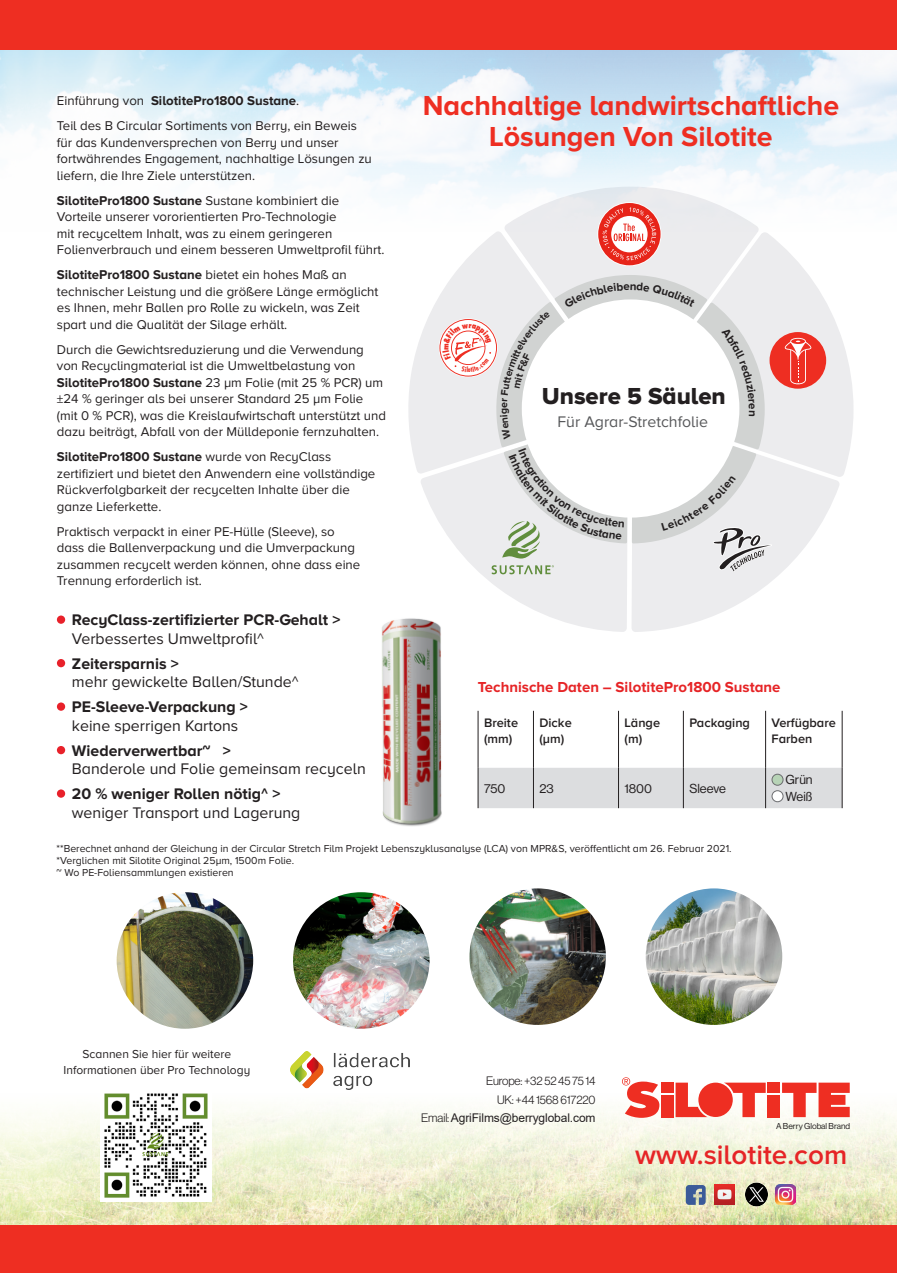
<style>
.page{position:relative;width:897px;height:1273px;background:#fff}
.page>*{position:absolute;margin:0;border:0;box-sizing:border-box;transform-origin:0 0}
.t1{font:700 28.5px/31.2px "Proxima Nova A";color:#ee2e22;text-align:center}
.t2{font:600 27.75px "Proxima Nova A";color:#e62426}
.t3{font:24px "Proxima Nova A Extrabld";color:#231f20}
.t4{font:15.9px/18.6px "Proxima Nova A";color:#231f20}
.t5{font:700 15.9px/18.6px "Proxima Nova A";color:#231f20}
.t6{font:15.9px "Proxima Nova A";color:#57585a}
.t7{font:700 15px "Proxima Nova A";color:#e62426}
.t8{font:13.2px/16.5px "Proxima Nova A";color:#231f20}
.t9{font:700 13.2px "Proxima Nova A";color:#231f20}
.t10{font:600 12.75px/16.5px "Proxima Nova A";color:#231f20}
.t11{font:12.75px "N Haas Grotesk DS Pro 55 Rg";color:#231f20}
.t12{font:12px/18.5px "N Haas Grotesk DS Pro 45 Lt";letter-spacing:-.01em;color:#231f20;text-align:right}
.t13{font:12px/16.5px "Proxima Nova A";color:#231f20;text-align:center}
.t14{font:10.5px "Proxima Nova A";color:#231f20}
.t15{font:8.4px "N Haas Grotesk DS Pro 55 Rg";color:#231f20}
.s1{font-weight:400}
.s2{font-weight:700}
.s3{font-family:"Arial"}
</style>
<div class="page">
<img style="left:0;top:892px;width:897px;height:333px">
<img style="left:0;top:50px;width:897px;height:427px">
<div style="left:0;top:0;width:897px;height:50px;background:#ee2e22"></div>
<div style="left:0;top:1225px;width:897px;height:48px;background:#ee2e22"></div>
<svg style="left:598px;top:203px;width:62px;height:62px"></svg>
<img style="left:382px;top:618px;width:60px;height:208px">
<img style="left:775px;top:1185px;width:20px;height:20px">
<svg style="left:686px;top:1185px;width:19px;height:20px"></svg>
<img style="left:714px;top:1185px;width:21px;height:20px">
<img style="left:100px;top:1090px;width:111px;height:111px">
<img style="left:117px;top:892px;width:136px;height:137px;border-radius:68px">
<img style="left:469px;top:888px;width:137px;height:137px;border-radius:68px">
<img style="left:646px;top:888px;width:136px;height:137px;border-radius:68px">
<img style="left:293px;top:892px;width:136px;height:137px;border-radius:68px">
<div style="left:767px;top:1083px;width:13px;height:10px;background:#ee2e22"></div>
<div style="left:767px;top:1095px;width:13px;height:22px;background:#ee2e22"></div>
<div style="left:661px;top:1083px;width:12px;height:10px;background:#ee2e22"></div>
<div style="left:661px;top:1095px;width:12px;height:22px;background:#ee2e22"></div>
<svg style="left:724px;top:1083px;width:42px;height:34px"></svg>
<svg style="left:675px;top:1083px;width:32px;height:34px"></svg>
<div style="left:698px;top:1083px;width:35px;height:34px;background:#ee2e22;border-radius:50%"></div>
<svg style="left:782px;top:1083px;width:68px;height:34px"></svg>
<svg style="left:622px;top:1077px;width:37px;height:41px"></svg>
<div style="left:479px;top:768px;width:363px;height:40px;background:#dcdddf"></div>
<hr style="left:478px;top:711px;width:1px;height:57px;background:#231f20">
<hr style="left:533px;top:711px;width:1px;height:57px;background:#231f20">
<hr style="left:618px;top:711px;width:1px;height:57px;background:#231f20">
<hr style="left:683px;top:711px;width:1px;height:57px;background:#231f20">
<hr style="left:478px;top:768px;width:1px;height:40px;background:#231f20">
<hr style="left:533px;top:768px;width:1px;height:40px;background:#231f20">
<hr style="left:618px;top:768px;width:1px;height:40px;background:#231f20">
<hr style="left:683px;top:768px;width:1px;height:40px;background:#231f20">
<hr style="left:765px;top:711px;width:1px;height:57px;background:#231f20">
<hr style="left:765px;top:768px;width:1px;height:40px;background:#231f20">
<hr style="left:842px;top:711px;width:1px;height:57px;background:#231f20">
<hr style="left:842px;top:768px;width:1px;height:40px;background:#231f20">
<div style="left:772px;top:774px;width:11px;height:11px;background:#b7d3b6;border-radius:50%"></div>
<div style="left:771px;top:774px;width:12px;height:12px;border:1px solid #6c6d70;border-radius:50%"></div>
<div style="left:772px;top:791px;width:11px;height:11px;background:#fff;border-radius:50%"></div>
<div style="left:771px;top:790px;width:12px;height:12px;border:1px solid #6c6d70;border-radius:50%"></div>
<div style="left:57px;top:615px;width:8px;height:9px;background:#e8212a;border-radius:50%"></div>
<div style="left:57px;top:659px;width:8px;height:8px;background:#e8212a;border-radius:50%"></div>
<div style="left:57px;top:702px;width:8px;height:9px;background:#e8212a;border-radius:50%"></div>
<div style="left:57px;top:746px;width:8px;height:8px;background:#e8212a;border-radius:50%"></div>
<div style="left:57px;top:789px;width:8px;height:9px;background:#e8212a;border-radius:50%"></div>
<img style="left:744px;top:1182px;width:25px;height:25px">
<img style="left:290px;top:1051px;width:119px;height:38px">
<svg style="left:420px;top:275px;width:419px;height:357px"></svg>
<p class="t9" style="left:57px;top:93px;width:244px"><span class="s1">Einführung von</span> SilotitePro1800 Sustane<span class="s1">.</span></p>
<p class="t8" style="left:57px;top:117px;width:316px">Teil des B Circular Sortiments von Berry, ein Beweis für das Kundenversprechen von Berry und unser fortwährendes Engagement, nachhaltige Lösungen zu liefern, die Ihre Ziele unterstützen.</p>
<p class="t8" style="left:57px;top:192px;width:329px"><span class="s2">SilotitePro1800 Sustane</span> Sustane kombiniert die Vorteile unserer vororientierten Pro-Technologie<br>mit recyceltem Inhalt, was zu einem geringeren Folienverbrauch und einem besseren Umweltprofil führt.</p>
<p class="t8" style="left:57px;top:266px;width:323px"><span class="s2">SilotitePro1800 Sustane</span> bietet ein hohes Maß an technischer Leistung und die größere Länge ermöglicht es Ihnen, mehr Ballen pro Rolle zu wickeln, was Zeit spart und die Qualität der Silage erhält.</p>
<p class="t8" style="left:57px;top:341px;width:331px">Durch die Gewichtsreduzierung und die Verwendung von Recyclingmaterial ist die Umweltbelastung von <span class="s2">SilotitePro1800 Sustane</span> 23 μm Folie (mit 25 % PCR) um ±24 % geringer als bei unserer Standard 25 μm Folie (mit 0 % PCR), was die Kreislaufwirtschaft unterstützt und dazu beiträgt, Abfall von der Mülldeponie fernzuhalten.</p>
<p class="t8" style="left:57px;top:448px;width:320px"><span class="s2">SilotitePro1800 Sustane</span> wurde von RecyClass zertifiziert und bietet den Anwendern eine vollständige Rückverfolgbarkeit der recycelten Inhalte über die ganze Lieferkette.</p>
<p class="t8" style="left:57px;top:523px;width:305px">Praktisch verpackt in einer PE-Hülle (Sleeve), so dass die Ballenverpackung und die Umverpackung zusammen recycelt werden können, ohne dass eine Trennung erforderlich ist.</p>
<p class="t5" style="left:72px;top:610px;width:270px">RecyClass-zertifizierter PCR-Gehalt &gt;<br><span class="s1">Verbessertes Umweltprofil^</span></p>
<p class="t4" style="left:72px;top:654px;width:228px"><span class="s2">Zeitersparnis &gt;<br></span>mehr gewickelte Ballen/Stunde^</p>
<p class="t5" style="left:72px;top:697px;width:177px">PE-Sleeve-Verpackung &gt; <span class="s1">keine sperrigen Kartons</span></p>
<p class="t4" style="left:72px;top:741px;width:295px"><span class="s2">Wiederverwertbar~ &gt;<br></span>Banderole und Folie gemeinsam recyceln</p>
<p class="t4" style="left:72px;top:784px;width:230px"><span class="s2">20 % weniger Rollen nötig^ &gt; </span>weniger Transport und Lagerung</p>
<p class="t1" style="left:423px;top:89px;width:418px">Nachhaltige landwirtschaftliche<br>Lösungen Von Silotite</p>
<p class="t3" style="left:542px;top:382px;width:186px">Unsere 5 Säulen</p>
<p class="t6" style="left:557px;top:413px;width:152px">Für Agrar-Stretchfolie</p>
<p class="t7" style="left:478px;top:678px;width:304px">Technische Daten – SilotitePro1800 Sustane</p>
<p class="t10" style="left:484px;top:714px;width:36px">Breite (mm)</p>
<p class="t10" style="left:539px;top:714px;width:34px">Dicke (μm)</p>
<p class="t10" style="left:624px;top:714px;width:37px">Länge (m)</p>
<p class="t10" style="left:689px;top:714px;width:62px">Packaging</p>
<p class="t10" style="left:771px;top:714px;width:66px">Verfügbare<br>Farben</p>
<p class="t11" style="left:484px;top:781px;width:23px">750</p>
<p class="t11" style="left:539px;top:781px;width:16px">23</p>
<p class="t11" style="left:624px;top:781px;width:29px">1800</p>
<p class="t11" style="left:689px;top:781px;width:38px">Sleeve</p>
<p class="t11" style="left:785px;top:772px;width:29px">Grün</p>
<p class="t11" style="left:785px;top:789px;width:28px">Weiß</p>
<p class="t14" style="left:57px;top:843px;width:676px">**Berechnet anhand der Gleichung in der Circular Stretch Film Projekt Lebenszyklusanalyse (LCA) von MPR&amp;S, veröffentlicht am 26. Februar 2021.</p>
<p class="t14" style="left:57px;top:855px;width:239px">*Verglichen mit Silotite Original 25μm, 1500m Folie.</p>
<p class="t14" style="left:57px;top:867px;width:179px">~ Wo PE-Foliensammlungen existieren</p>
<p class="t13" style="left:64px;top:1045px;width:188px">Scannen Sie hier für weitere<br>Informationen über Pro Technology</p>
<p class="t12" style="left:421px;top:1072px;width:176px">Europe: +32 52 45 75 14<br>UK: +44 1568 617220<br>Email: <span class="s3">AgriFilms@berryglobal.com</span></p>
<p class="t15" style="left:776px;top:1121px;width:75px">A Berry Global Brand</p>
<p class="t2" style="left:635px;top:1139px;width:214px">www.silotite.com</p>
</div>
